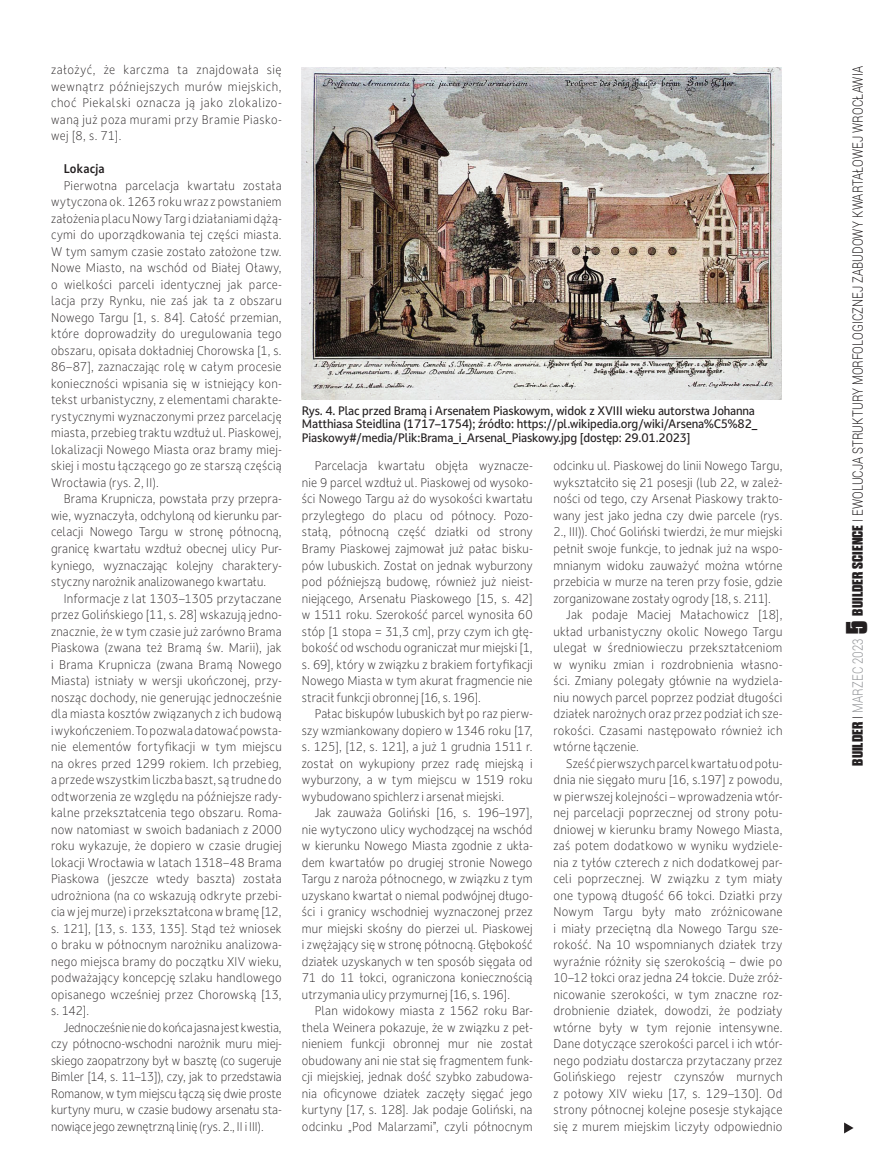
<style>
.page{position:relative;width:893px;height:1170px;background:#fff}
.page>*{position:absolute;margin:0;border:0;box-sizing:border-box;transform-origin:0 0}
.t1{font:300 14.25px "Roboto";letter-spacing:.005em;color:#231f20;scale:.8 1}
.TEKST_PODSTAWOWY{font:300 12px/16.5px "Darkmode On CC";letter-spacing:.015em;color:#231f20;text-align:justify;scale:.93 1}
.TEKST_PODSTAWOWY-2{font:300 12px/16.5px "Darkmode On CC";letter-spacing:.015em;color:#231f20;text-align:justify;scale:.92 1}
.TEKST_PODSTAWOWY-3{font:700 12px "Darkmode On CC";letter-spacing:.01em;color:#231f20;scale:.92 1}
.FOTO_PODPIS{font:500 11.7px/13.5px "Darkmode On CC";letter-spacing:-.015em;color:#231f20;scale:.95 1}
.s1{font-family:"Dharma Gothic E";font-weight:700;font-stretch:expanded;font-size:15px}
.s2{color:#939598}
.s3{font-family:"Dharma Gothic E";font-weight:800;font-size:30px}
</style>
<div class="page">
<svg style="left:844px;top:1122px;width:10px;height:11px"></svg>
<img style="left:302px;top:67px;width:479px;height:333px">
<p class="TEKST_PODSTAWOWY" style="left:51px;top:61px;width:250px">założyć, że karczma ta znajdowała się wewnątrz późniejszych murów miejskich, choć Piekalski oznacza ją jako zlokalizo&shy;waną już poza murami przy Bramie Piasko&shy;wej [8, s. 71].</p>
<p class="TEKST_PODSTAWOWY-3" style="left:64px;top:161px;width:46px">Lokacja</p>
<p class="TEKST_PODSTAWOWY" style="left:51px;top:177px;width:250px;text-indent:13px">Pierwotna parcelacja kwartału została wytyczona ok. 1263 roku wraz z powstaniem założenia placu Nowy Targ i działaniami dążą&shy;cymi do uporządkowania tej części miasta.<br>W tym samym czasie zostało założone tzw.<br>Nowe Miasto, na wschód od Białej Oławy, o wielkości parceli identycznej jak parce&shy;lacja przy Rynku, nie zaś jak ta z obszaru Nowego Targu [1, s. 84]. Całość przemian, które doprowadziły do uregulowania tego obszaru, opisała dokładniej Chorowska [1, s.<br>86–87], zaznaczając rolę w całym procesie konieczności wpisania się w istniejący kon&shy;tekst urbanistyczny, z elementami charakte&shy;rystycznymi wyznaczonymi przez parcelację miasta, przebieg traktu wzdłuż ul. Piaskowej, lokalizacji Nowego Miasta oraz bramy miej&shy;skiej i mostu łączącego go ze starszą częścią Wrocławia (rys. 2, II).</p>
<p class="TEKST_PODSTAWOWY" style="left:51px;top:490px;width:250px;text-indent:13px">Brama Krupnicza, powstała przy przepra&shy;wie, wyznaczyła, odchyloną od kierunku par&shy;celacji Nowego Targu w stronę północną, granicę kwartału wzdłuż obecnej ulicy Pur&shy;kyniego, wyznaczając kolejny charaktery&shy;styczny narożnik analizowanego kwartału.</p>
<p class="TEKST_PODSTAWOWY" style="left:51px;top:589px;width:250px;text-indent:13px">Informacje z lat 1303–1305 przytaczane przez Golińskiego [11, s. 28] wskazują jedno&shy;znacznie, że w tym czasie już zarówno Brama Piaskowa (zwana też Bramą św. Marii), jak i Brama Krupnicza (zwana Bramą Nowego Miasta) istniały w wersji ukończonej, przy&shy;nosząc dochody, nie generując jednocześnie dla miasta kosztów związanych z ich budową i wykończeniem. To pozwala datować powsta&shy;nie elementów fortyfikacji w tym miejscu na okres przed 1299 rokiem. Ich przebieg, a przede wszystkim liczba baszt, są trudne do odtworzenia ze względu na późniejsze rady&shy;kalne przekształcenia tego obszaru. Roma&shy;now natomiast w swoich badaniach z 2000 roku wykazuje, że dopiero w czasie drugiej lokacji Wrocławia w latach 1318–48 Brama Piaskowa (jeszcze wtedy baszta) została udrożniona (na co wskazują odkryte przebi&shy;cia w jej murze) i przekształcona w bramę [12, s. 121], [13, s. 133, 135]. Stąd też wniosek o braku w północnym narożniku analizowa&shy;nego miejsca bramy do początku XIV wieku, podważający koncepcję szlaku handlowego opisanego wcześniej przez Chorowską [13, s. 142].</p>
<p class="TEKST_PODSTAWOWY-2" style="left:51px;top:1018px;width:252px;text-indent:13px">Jednocześnie nie do końca jasna jest kwestia, czy północno-wschodni narożnik muru miej&shy;skiego zaopatrzony był w basztę (co sugeruje Bimler [14, s. 11–13]), czy, jak to przedstawia Romanow, w tym miejscu łączą się dwie proste kurtyny muru, w czasie budowy arsenału sta&shy;nowiące jego zewnętrzną linię (rys. 2., II i III).</p>
<p class="FOTO_PODPIS" style="left:302px;top:403px;width:481px">Rys. 4. Plac przed Bramą i Arsenałem Piaskowym, widok z XVIII wieku autorstwa Johanna<br>Matthiasa Steidlina (1717–1754); źródło: https://pl.wikipedia.org/wiki/Arsena%C5%82_<br>Piaskowy#/media/Plik:Brama_i_Arsenal_Piaskowy.jpg [dostęp: 29.01.2023]</p>
<p class="TEKST_PODSTAWOWY" style="left:302px;top:457px;width:250px;text-indent:13px">Parcelacja kwartału objęła wyznacze&shy;nie 9 parcel wzdłuż ul. Piaskowej od wysoko&shy;ści Nowego Targu aż do wysokości kwartału przyległego do placu od północy. Pozo&shy;stałą, północną część działki od strony Bramy Piaskowej zajmował już pałac bisku&shy;pów lubuskich. Został on jednak wyburzony pod późniejszą budowę, również już nieist&shy;niejącego, Arsenału Piaskowego [15, s. 42] w 1511 roku. Szerokość parcel wynosiła 60 stóp [1 stopa = 31,3 cm], przy czym ich głę&shy;bokość od wschodu ograniczał mur miejski [1, s. 69], który w związku z brakiem fortyfikacji Nowego Miasta w tym akurat fragmencie nie stracił funkcji obronnej [16, s. 196].</p>
<p class="TEKST_PODSTAWOWY-2" style="left:302px;top:705px;width:252px;text-indent:13px">Pałac biskupów lubuskich był po raz pierw&shy;szy wzmiankowany dopiero w 1346 roku [17, s. 125], [12, s. 121], a już 1 grudnia 1511 r. został on wykupiony przez radę miejską i wyburzony, a w tym miejscu w 1519 roku wybudowano spichlerz i arsenał miejski.</p>
<p class="TEKST_PODSTAWOWY" style="left:302px;top:804px;width:250px;text-indent:13px">Jak zauważa Goliński [16, s. 196–197], nie wytyczono ulicy wychodzącej na wschód w kierunku Nowego Miasta zgodnie z ukła&shy;dem kwartałów po drugiej stronie Nowego Targu z naroża północnego, w związku z tym uzyskano kwartał o niemal podwójnej długo&shy;ści i granicy wschodniej wyznaczonej przez mur miejski skośny do pierzei ul. Piaskowej i zwężający się w stronę północną. Głębokość działek uzyskanych w ten sposób sięgała od 71 do 11 łokci, ograniczona koniecznością utrzymania ulicy przymurnej [16, s. 196].</p>
<p class="TEKST_PODSTAWOWY" style="left:302px;top:1002px;width:250px;text-indent:13px">Plan widokowy miasta z 1562 roku Bar&shy;thela Weinera pokazuje, że w związku z peł&shy;nieniem funkcji obronnej mur nie został obudowany ani nie stał się fragmentem funk&shy;cji miejskiej, jednak dość szybko zabudowa&shy;nia oficynowe działek zaczęły sięgać jego kurtyny [17, s. 128]. Jak podaje Goliński, na odcinku „Pod Malarzami”, czyli północnym</p>
<p class="TEKST_PODSTAWOWY" style="left:553px;top:457px;width:248px">odcinku ul. Piaskowej do linii Nowego Targu, wykształciło się 21 posesji (lub 22, w zależ&shy;ności od tego, czy Arsenał Piaskowy trakto&shy;wany jest jako jedna czy dwie parcele (rys.<br>2., III)). Choć Goliński twierdzi, że mur miejski pełnił swoje funkcje, to jednak już na wspo&shy;mnianym widoku zauważyć można wtórne przebicia w murze na teren przy fosie, gdzie zorganizowane zostały ogrody [18, s. 211].</p>
<p class="TEKST_PODSTAWOWY" style="left:553px;top:606px;width:248px;text-indent:13px">Jak podaje Maciej Małachowicz [18], układ urbanistyczny okolic Nowego Targu ulegał w średniowieczu przekształceniom w wyniku zmian i rozdrobnienia własno&shy;ści. Zmiany polegały głównie na wydziela&shy;niu nowych parcel poprzez podział długości działek narożnych oraz przez podział ich sze&shy;rokości. Czasami następowało również ich wtórne łączenie.</p>
<p class="TEKST_PODSTAWOWY-2" style="left:553px;top:754px;width:250px;text-indent:13px">Sześć pierwszych parcel kwartału od połu&shy;dnia nie sięgało muru [16, s.197] z powodu, w pierwszej kolejności – wprowadzenia wtór&shy;nej parcelacji poprzecznej od strony połu&shy;dniowej w kierunku bramy Nowego Miasta, zaś potem dodatkowo w wyniku wydziele&shy;nia z tyłów czterech z nich dodatkowej par&shy;celi poprzecznej. W związku z tym miały one typową długość 66 łokci. Działki przy Nowym Targu były mało zróżnicowane i miały przeciętną dla Nowego Targu sze&shy;rokość. Na 10 wspomnianych działek trzy wyraźnie różniły się szerokością – dwie po 10–12 łokci oraz jedna 24 łokcie. Duże zróż&shy;nicowanie szerokości, w tym znaczne roz&shy;drobnienie działek, dowodzi, że podziały wtórne były w tym rejonie intensywne.<br>Dane dotyczące szerokości parcel i ich wtór&shy;nego podziału dostarcza przytaczany przez Golińskiego rejestr czynszów murnych z połowy XIV wieku [17, s. 129–130]. Od strony północnej kolejne posesje stykające się z murem miejskim liczyły odpowiednio</p>
<p class="t1" style="left:848px;top:765px;width:876px;rotate:-90deg"><span class="s1">BUILDER</span> I <span class="s2">MARZEC 2023</span> <span class="s3">5</span> <span class="s1">BUILDER SCIENCE</span> I EWOLUCJA STRUKTURY MORFOLOGICZNEJ ZABUDOWY KWARTAŁOWEJ WROCŁAWIA</p>
</div>
